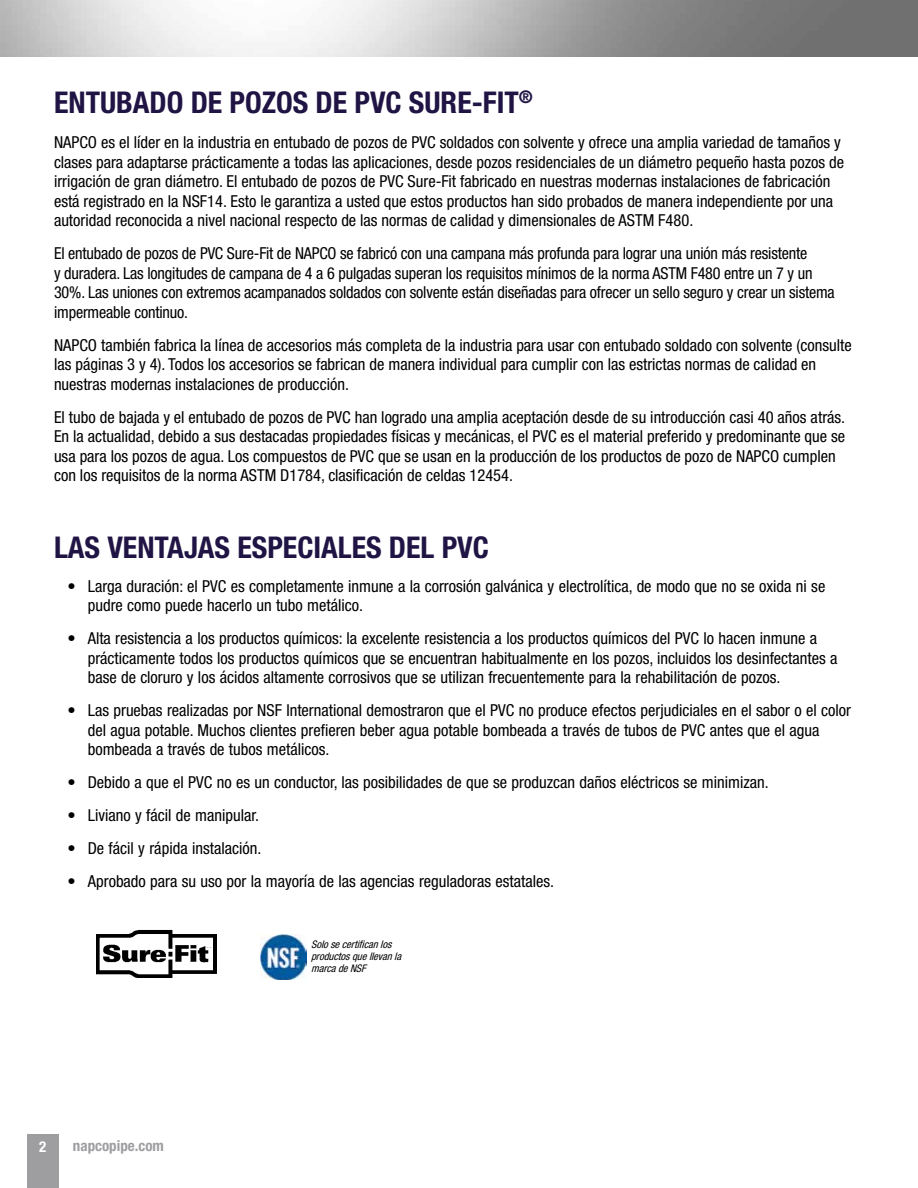
<style>
.page{position:relative;width:918px;height:1188px;background:#fff}
.page>*{position:absolute;margin:0;border:0;box-sizing:border-box;transform-origin:0 0}
.t1{font:700 condensed 30px "Helvetica Neue LT Std";color:#201444}
.t2{font:condensed 16.5px/19.5px "Helvetica Neue LT Std";color:#000}
.t3{font:700 condensed 15px "Helvetica Neue LT Std";color:#9e9da0}
.t4{font:700 condensed 15px "Helvetica Neue LT Std";color:#fff}
.t5{font:italic condensed 10.5px/12px "Helvetica Neue LT Std";color:#000}
</style>
<div class="page">
<div style="left:27px;top:1134px;width:31px;height:54px;background:#9e9da0"></div>
<img style="left:97px;top:929px;width:120px;height:48px">
<img style="left:261px;top:935px;width:45px;height:45px">
<svg style="left:206px;top:944px;width:6px;height:3px"></svg>
<h1 class="t1" style="left:54px;top:84px;width:480px">ENTUBADO DE POZOS DE PVC SURE-FIT<sup>®</sup></h1>
<p class="t2" style="left:54px;top:133px;width:792px">NAPCO es el líder en la industria en entubado de pozos de PVC soldados con solvente y ofrece una amplia variedad de tamaños y clases para adaptarse prácticamente a todas las aplicaciones, desde pozos residenciales de un diámetro pequeño hasta pozos de irrigación de gran diámetro. El entubado de pozos de PVC Sure-Fit fabricado en nuestras modernas instalaciones de fabricación está registrado en la NSF14. Esto le garantiza a usted que estos productos han sido probados de manera independiente por una autoridad reconocida a nivel nacional respecto de las normas de calidad y dimensionales de ASTM F480.</p>
<p class="t2" style="left:54px;top:244px;width:782px">El entubado de pozos de PVC Sure-Fit de NAPCO se fabricó con una campana más profunda para lograr una unión más resistente<br>y duradera. Las longitudes de campana de 4 a 6 pulgadas superan los requisitos mínimos de la norma ASTM F480 entre un 7 y un 30%. Las uniones con extremos acampanados soldados con solvente están diseñadas para ofrecer un sello seguro y crear un sistema impermeable continuo.</p>
<p class="t2" style="left:54px;top:335px;width:799px">NAPCO también fabrica la línea de accesorios más completa de la industria para usar con entubado soldado con solvente (consulte las páginas 3 y 4). Todos los accesorios se fabrican de manera individual para cumplir con las estrictas normas de calidad en nuestras modernas instalaciones de producción.</p>
<p class="t2" style="left:54px;top:407px;width:793px">El tubo de bajada y el entubado de pozos de PVC han logrado una amplia aceptación desde de su introducción casi 40 años atrás.<br>En la actualidad, debido a sus destacadas propiedades físicas y mecánicas, el PVC es el material preferido y predominante que se usa para los pozos de agua. Los compuestos de PVC que se usan en la producción de los productos de pozo de NAPCO cumplen con los requisitos de la norma ASTM D1784, clasificación de celdas 12454.</p>
<h1 class="t1" style="left:54px;top:529px;width:436px">LAS VENTAJAS ESPECIALES DEL PVC</h1>
<p class="t2" style="left:88px;top:576px;width:739px;text-indent:-20px">• Larga duración: el PVC es completamente inmune a la corrosión galvánica y electrolítica, de modo que no se oxida ni se pudre como puede hacerlo un tubo metálico.</p>
<p class="t2" style="left:88px;top:629px;width:751px;text-indent:-20px">• Alta resistencia a los productos químicos: la excelente resistencia a los productos químicos del PVC lo hacen inmune a prácticamente todos los productos químicos que se encuentran habitualmente en los pozos, incluidos los desinfectantes a base de cloruro y los ácidos altamente corrosivos que se utilizan frecuentemente para la rehabilitación de pozos.</p>
<p class="t2" style="left:88px;top:701px;width:765px;text-indent:-20px">• Las pruebas realizadas por NSF International demostraron que el PVC no produce efectos perjudiciales en el sabor o el color del agua potable. Muchos clientes prefieren beber agua potable bombeada a través de tubos de PVC antes que el agua bombeada a través de tubos metálicos.</p>
<p class="t2" style="left:68px;top:773px;width:703px">• Debido a que el PVC no es un conductor, las posibilidades de que se produzcan daños eléctricos se minimizan.</p>
<p class="t2" style="left:68px;top:806px;width:193px">• Liviano y fácil de manipular.</p>
<p class="t2" style="left:68px;top:839px;width:195px">• De fácil y rápida instalación.</p>
<p class="t2" style="left:68px;top:872px;width:488px">• Aprobado para su uso por la mayoría de las agencias reguladoras estatales.</p>
<p class="t5" style="left:311px;top:939px;width:95px">Solosecertificanlos productosquellevanla marcadeNSF</p>
<p class="t4" style="left:39px;top:1138px;width:9px">2</p>
<p class="t3" style="left:73px;top:1137px;width:93px">napcopipe.com</p>
</div>
